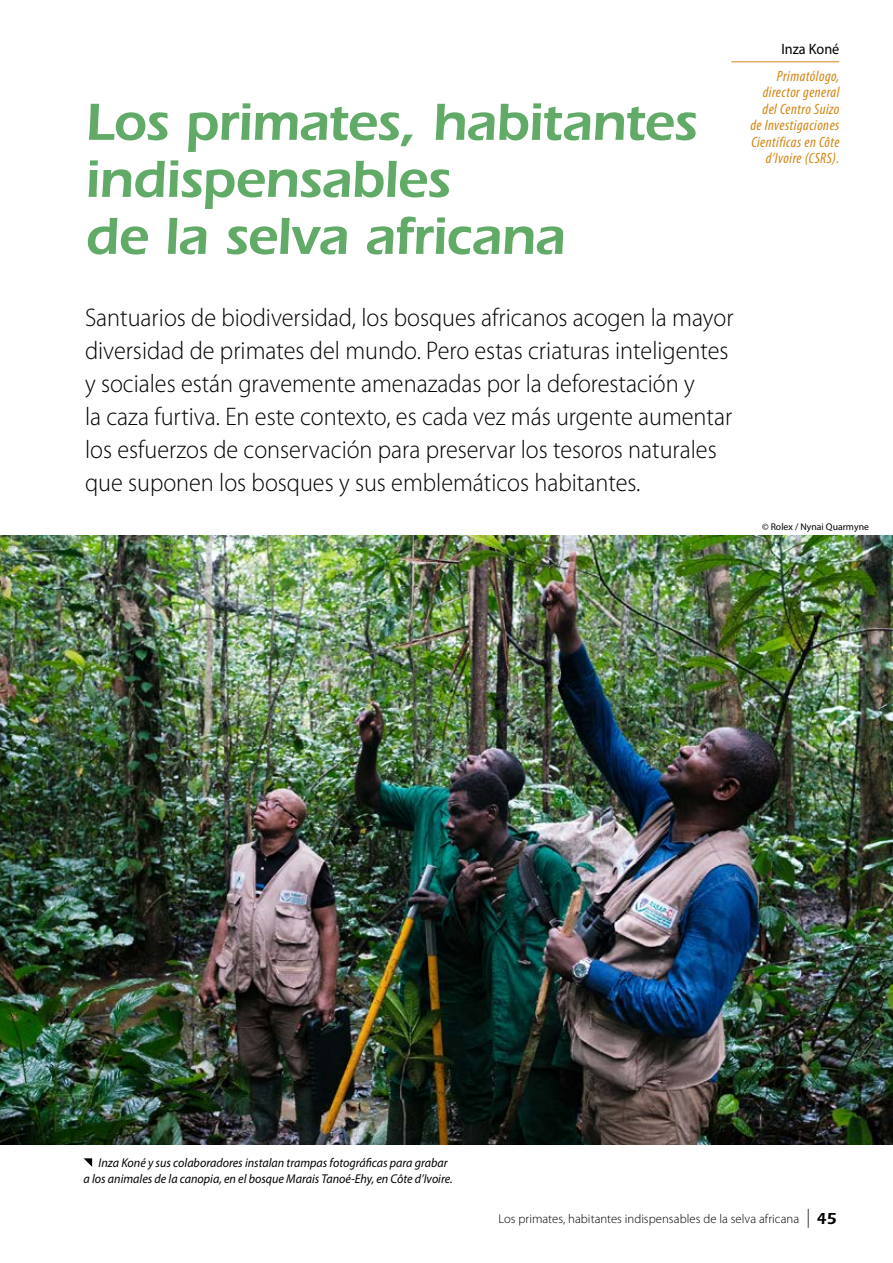
<style>
.page{position:relative;width:893px;height:1263px;background:#fff}
.page>*{position:absolute;margin:0;border:0;box-sizing:border-box;transform-origin:0 0}
.t1{font:600 54px/57px "ITC Eras Std";letter-spacing:-.02em;color:#61aa67}
.t2{font:300 25.5px/33px "Myriad Pro";color:#000;scale:.95 1}
.t3{font:italic condensed 15px/16.5px "Myriad Pro";letter-spacing:.03em;color:#d38512;text-align:right}
.t4{font:15px "Myriad Pro";color:#000;scale:.95 1}
.t5{font:italic 12.75px/16.5px "Myriad Pro";color:#000;scale:.95 1}
.t6{font:300 12.75px "Myriad Pro";color:#000}
.t7{font:9.75px "Myriad Pro";color:#000}
.s1{font-weight:400;font-size:18.9px}
.s2{font-family:"ITC Eras Std";font-weight:600;font-size:16.5px}
</style>
<div class="page">
<img style="left:1px;top:536px;width:892px;height:608px">
<hr style="left:731px;top:61px;width:108px;height:1px;background:#d38512">
<svg style="left:84px;top:1158px;width:8px;height:9px"></svg>
<h1 class="t1" style="left:85px;top:94px;width:614px">Los primates, habitantes indispensables<br>de la selva africana</h1>
<p class="t4" style="left:781px;top:41px;width:63px">Inza Koné</p>
<p class="t3" style="left:750px;top:68px;width:91px">Primatólogo, director general del Centro Suizo de Investigaciones<br>Científicas en Côte d’Ivoire (CSRS).</p>
<p class="t2" style="left:85px;top:301px;width:684px">Santuarios de biodiversidad, los bosques africanos acogen la mayor diversidad de primates del mundo. Pero estas criaturas inteligentes y sociales están gravemente amenazadas por la deforestación y<br>la caza furtiva. En este contexto, es cada vez más urgente aumentar los esfuerzos de conservación para preservar los tesoros naturales que suponen los bosques y sus emblemáticos habitantes.</p>
<p class="t7" style="left:762px;top:521px;width:108px">© Rolex / Nynai Quarmyne</p>
<p class="t5" style="left:84px;top:1154px;width:390px;text-indent:15px">Inza Koné y sus colaboradores instalan trampas fotográficas para grabar a los animales de la canopia, en el bosque Marais Tanoé-Ehy, en Côte d’Ivoire.</p>
<p class="t6" style="left:498px;top:1211px;width:340px">Los primates, habitantes indispensables de la selva africana <span class="s1">|</span> <span class="s2">45</span></p>
</div>
